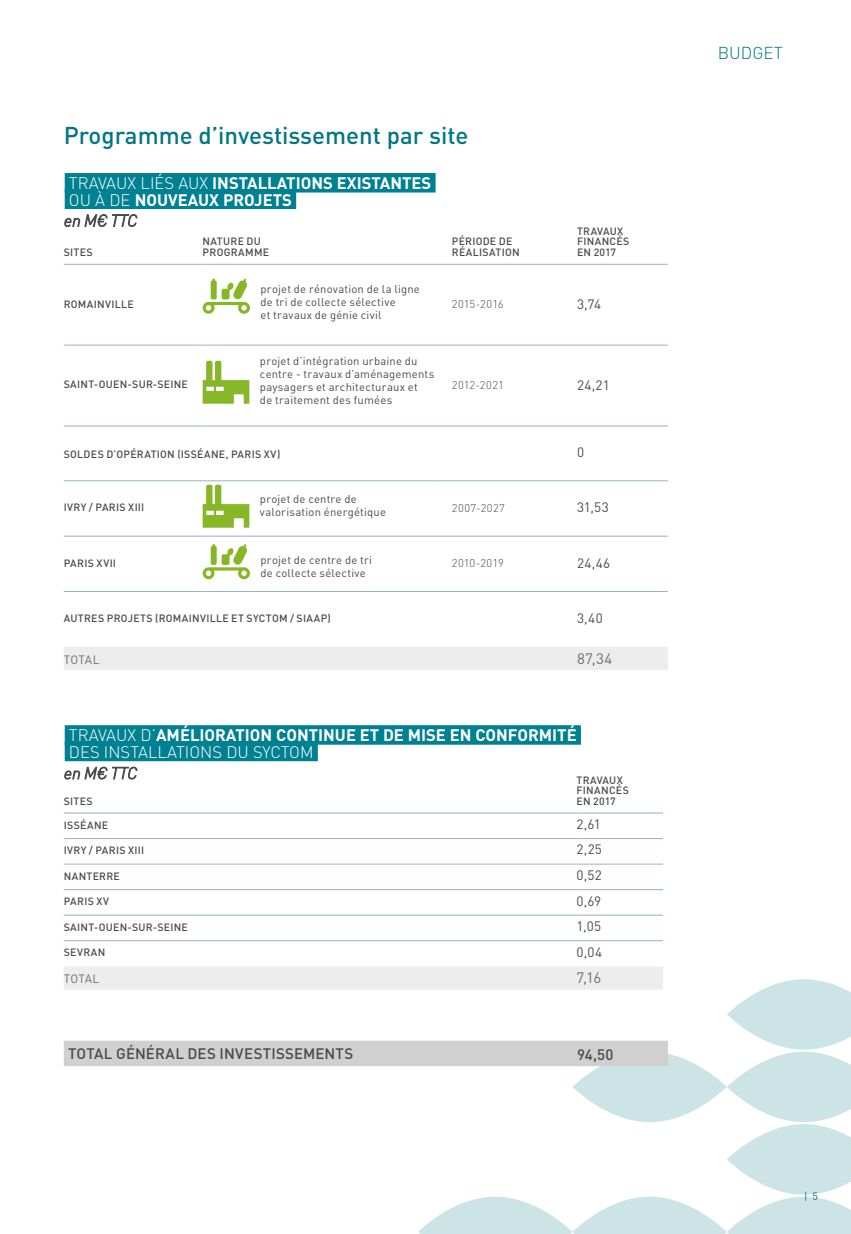
<style>
.page{position:relative;width:851px;height:1234px;background:#fff}
.page>*{position:absolute;margin:0;border:0;box-sizing:border-box;transform-origin:0 0}
.t1{font:500 24px "DIN";color:#007686}
.t2{font:300 17.1px "DIN";color:#007686}
.t3{font:700 16.5px/16.5px "DIN";color:#fff}
.t4{font:500 15px "DIN";letter-spacing:.01em;color:#4a4a49}
.t5{font:15px "DIN";color:#706f6f}
.t6{font:13.5px "DIN";letter-spacing:.02em;color:#4a4a49}
.t7{font:12px "DIN";letter-spacing:.02em;color:#706f6f}
.t8{font:11.25px/12.8px "DIN";letter-spacing:.02em;color:#4a4a49}
.t9{font:300 11.25px "DIN";letter-spacing:.005em;color:#4a4a49}
.t10{font:300 11.25px "DIN";letter-spacing:.03em;color:#4a4a49}
.t11{font:500 10.5px/10.5px "DIN";letter-spacing:.025em;color:#4a4a49}
.t12{font:10.5px "DIN";color:#007686}
.s1{font-weight:300}
</style>
<div class="page">
<svg style="left:418px;top:864px;width:432px;height:369px"></svg>
<div style="left:64px;top:647px;width:603px;height:23px;background:#ededed"></div>
<hr style="left:64px;top:264px;width:139px;height:1px;background:#94b4bf">
<hr style="left:202px;top:264px;width:237px;height:1px;background:#94b4bf">
<hr style="left:439px;top:264px;width:138px;height:1px;background:#94b4bf">
<hr style="left:577px;top:264px;width:90px;height:1px;background:#94b4bf">
<hr style="left:64px;top:345px;width:139px;height:1px;background:#94b4bf">
<hr style="left:202px;top:345px;width:237px;height:1px;background:#94b4bf">
<hr style="left:439px;top:345px;width:138px;height:1px;background:#94b4bf">
<hr style="left:577px;top:345px;width:90px;height:1px;background:#94b4bf">
<hr style="left:64px;top:425px;width:139px;height:1px;background:#94b4bf">
<hr style="left:202px;top:425px;width:237px;height:1px;background:#94b4bf">
<hr style="left:439px;top:425px;width:138px;height:1px;background:#94b4bf">
<hr style="left:577px;top:425px;width:90px;height:1px;background:#94b4bf">
<hr style="left:64px;top:535px;width:139px;height:1px;background:#94b4bf">
<hr style="left:202px;top:535px;width:237px;height:1px;background:#94b4bf">
<hr style="left:439px;top:535px;width:138px;height:1px;background:#94b4bf">
<hr style="left:577px;top:535px;width:90px;height:1px;background:#94b4bf">
<hr style="left:64px;top:591px;width:139px;height:1px;background:#94b4bf">
<hr style="left:202px;top:591px;width:237px;height:1px;background:#94b4bf">
<hr style="left:439px;top:591px;width:138px;height:1px;background:#94b4bf">
<hr style="left:577px;top:591px;width:90px;height:1px;background:#94b4bf">
<hr style="left:64px;top:480px;width:139px;height:1px;background:#94b4bf">
<hr style="left:202px;top:480px;width:237px;height:1px;background:#94b4bf">
<hr style="left:439px;top:480px;width:138px;height:1px;background:#94b4bf">
<hr style="left:577px;top:480px;width:90px;height:1px;background:#94b4bf">
<svg style="left:203px;top:278px;width:47px;height:36px"></svg>
<svg style="left:202px;top:360px;width:47px;height:43px"></svg>
<svg style="left:202px;top:484px;width:47px;height:43px"></svg>
<svg style="left:203px;top:544px;width:47px;height:35px"></svg>
<div style="left:65px;top:173px;width:370px;height:19px;background:#008191"></div>
<div style="left:65px;top:189px;width:231px;height:20px;background:#008191"></div>
<svg style="left:64px;top:214px;width:73px;height:13px"></svg>
<div style="left:64px;top:966px;width:599px;height:23px;background:#ededed"></div>
<hr style="left:64px;top:812px;width:512px;height:1px;background:#94b4bf">
<hr style="left:64px;top:838px;width:512px;height:1px;background:#94b4bf">
<hr style="left:576px;top:838px;width:87px;height:1px;background:#94b4bf">
<hr style="left:64px;top:863px;width:512px;height:1px;background:#94b4bf">
<hr style="left:576px;top:863px;width:87px;height:1px;background:#94b4bf">
<hr style="left:64px;top:889px;width:512px;height:1px;background:#94b4bf">
<hr style="left:576px;top:889px;width:87px;height:1px;background:#94b4bf">
<hr style="left:64px;top:914px;width:512px;height:1px;background:#94b4bf">
<hr style="left:576px;top:914px;width:87px;height:1px;background:#94b4bf">
<hr style="left:64px;top:940px;width:512px;height:1px;background:#94b4bf">
<hr style="left:576px;top:940px;width:87px;height:1px;background:#94b4bf">
<hr style="left:576px;top:812px;width:87px;height:1px;background:#94b4bf">
<div style="left:65px;top:725px;width:516px;height:19px;background:#008191"></div>
<div style="left:65px;top:741px;width:253px;height:20px;background:#008191"></div>
<svg style="left:64px;top:766px;width:73px;height:13px"></svg>
<div style="left:64px;top:1040px;width:603px;height:25px;background:#d0d0d0"></div>
<h1 class="t1" style="left:64px;top:119px;width:406px">Programme d’investissement par site</h1>
<h3 class="t3" style="left:69px;top:174px;width:364px"><span class="s1">TRAVAUX LIÉS AUX</span> INSTALLATIONS EXISTANTES<br><span class="s1">OU À DE</span> NOUVEAUX PROJETS</h3>
<p class="t11" style="left:64px;top:246px;width:30px">SITES</p>
<p class="t11" style="left:203px;top:236px;width:68px">NATURE DU<br>PROGRAMME</p>
<p class="t11" style="left:452px;top:236px;width:69px">PÉRIODE DE<br>RÉALISATION</p>
<p class="t11" style="left:577px;top:225px;width:54px">TRAVAUX<br>FINANCÉS<br>EN 2017</p>
<p class="t11" style="left:64px;top:298px;width:71px">ROMAINVILLE</p>
<p class="t11" style="left:64px;top:379px;width:126px">SAINT-OUEN-SUR-SEINE</p>
<p class="t8" style="left:260px;top:282px;width:161px">projet de rénovation de la ligne de tri de collecte sélective<br>et travaux de génie civil</p>
<p class="t8" style="left:260px;top:355px;width:176px">projet d’intégration urbaine du centre - travaux d’aménagements paysagers et architecturaux et<br>de traitement des fumées</p>
<p class="t9" style="left:452px;top:297px;width:53px">2015-2016</p>
<p class="t6" style="left:577px;top:295px;width:26px">3,74</p>
<p class="t10" style="left:452px;top:377px;width:54px">2012-2021</p>
<p class="t6" style="left:577px;top:376px;width:34px">24,21</p>
<p class="t11" style="left:64px;top:448px;width:218px">SOLDES D’OPÉRATION (ISSÉANE, PARIS XV)</p>
<p class="t6" style="left:577px;top:444px;width:9px">0</p>
<p class="t11" style="left:64px;top:502px;width:82px">IVRY / PARIS XIII</p>
<p class="t8" style="left:260px;top:492px;width:128px">projet de centre de valorisation énergétique</p>
<p class="t10" style="left:452px;top:500px;width:55px">2007-2027</p>
<p class="t6" style="left:577px;top:499px;width:33px">31,53</p>
<p class="t11" style="left:64px;top:557px;width:54px">PARIS XVII</p>
<p class="t8" style="left:260px;top:553px;width:113px">projet de centre de tri de collecte sélective</p>
<p class="t9" style="left:452px;top:555px;width:53px">2010-2019</p>
<p class="t6" style="left:577px;top:554px;width:35px">24,46</p>
<p class="t11" style="left:64px;top:612px;width:268px">AUTRES PROJETS (ROMAINVILLE ET SYCTOM / SIAAP)</p>
<p class="t6" style="left:577px;top:609px;width:27px">3,40</p>
<p class="t7" style="left:64px;top:652px;width:37px">TOTAL</p>
<h3 class="t5" style="left:577px;top:649px;width:37px">87,34</h3>
<h3 class="t3" style="left:69px;top:726px;width:509px"><span class="s1">TRAVAUX D’</span>AMÉLIORATION CONTINUE ET DE MISE EN CONFORMITÉ<br><span class="s1">DES INSTALLATIONS DU SYCTOM</span></h3>
<p class="t11" style="left:64px;top:795px;width:30px">SITES</p>
<p class="t11" style="left:576px;top:774px;width:54px">TRAVAUX<br>FINANCÉS<br>EN 2017</p>
<p class="t11" style="left:64px;top:819px;width:46px">ISSÉANE</p>
<p class="t6" style="left:576px;top:815px;width:26px">2,61</p>
<p class="t11" style="left:64px;top:844px;width:82px">IVRY / PARIS XIII</p>
<p class="t6" style="left:576px;top:841px;width:27px">2,25</p>
<p class="t11" style="left:64px;top:870px;width:58px">NANTERRE</p>
<p class="t6" style="left:576px;top:866px;width:27px">0,52</p>
<p class="t11" style="left:64px;top:895px;width:47px">PARIS XV</p>
<p class="t6" style="left:576px;top:892px;width:26px">0,69</p>
<p class="t11" style="left:64px;top:921px;width:126px">SAINT-OUEN-SUR-SEINE</p>
<p class="t6" style="left:576px;top:917px;width:26px">1,05</p>
<p class="t11" style="left:64px;top:946px;width:43px">SEVRAN</p>
<p class="t6" style="left:576px;top:943px;width:27px">0,04</p>
<p class="t7" style="left:64px;top:971px;width:37px">TOTAL</p>
<h3 class="t5" style="left:576px;top:968px;width:26px">7,16</h3>
<h3 class="t4" style="left:68px;top:1043px;width:286px">TOTAL GÉNÉRAL DES INVESTISSEMENTS</h3>
<h3 class="t4" style="left:577px;top:1044px;width:38px">94,50</h3>
<h2 class="t2" style="left:717px;top:42px;width:67px">BUDGET</h2>
<p class="t12" style="left:803px;top:1189px;width:16px">| 5</p>
</div>
